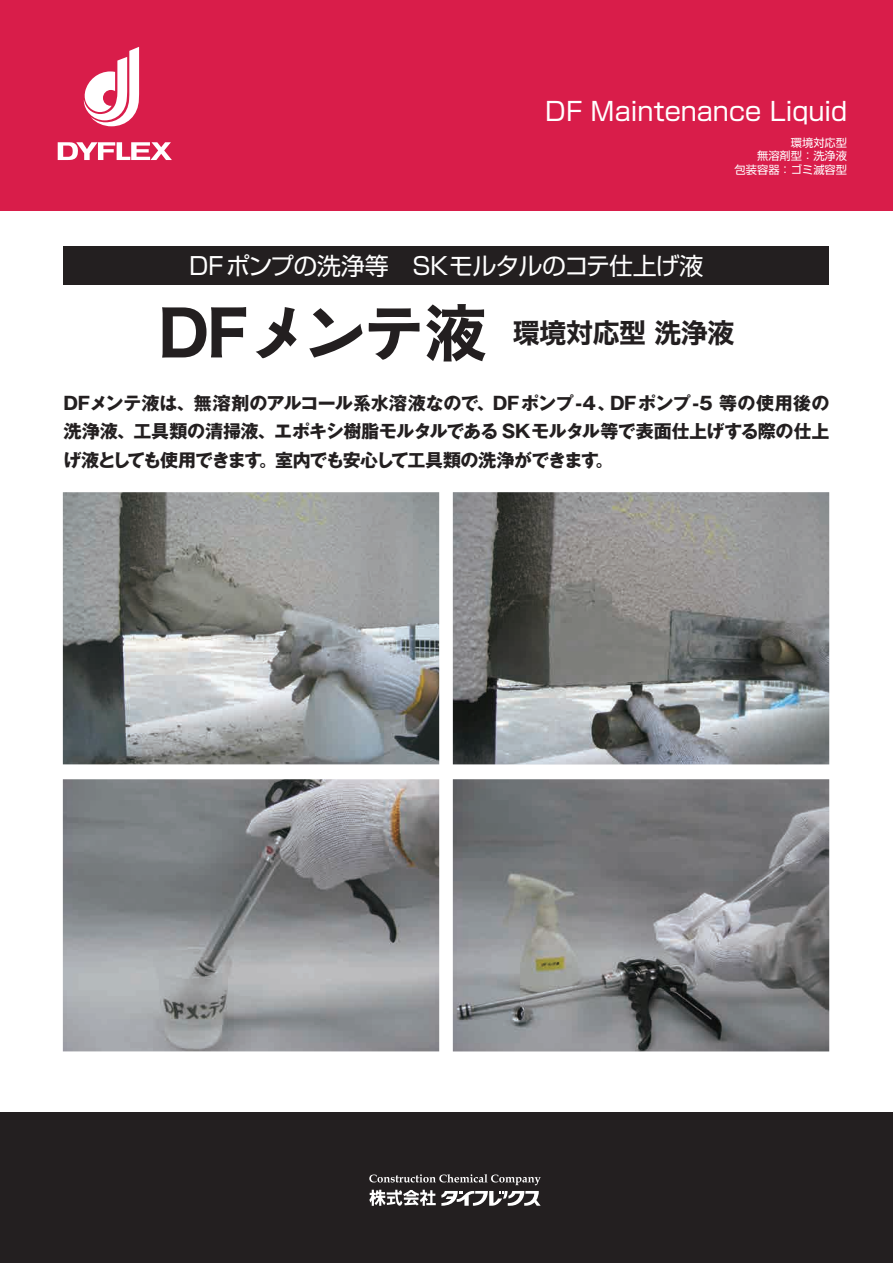
<style>
.page{position:relative;width:893px;height:1263px;background:#fff}
.page>*{position:absolute;margin:0;border:0;box-sizing:border-box;transform-origin:0 0}
.t1{font:61.5px "Hira Sans Old Std W7";letter-spacing:-.035em;color:#231f20}
.t2{font:27px "Hira Sans Old Std W7";letter-spacing:-.02em;color:#231f20}
.t3{font:25.5px "Shin Go Pro";color:#fff}
.t4{font:24px "Shin Go Pro";letter-spacing:-.025em;color:#fff}
.t5{font:700 18px/28.5px "Gothic MB101 Pro";letter-spacing:-.055em;color:#231f20;text-align:justify}
.t6{font:11.25px/13.8px "Shin Go Pro";color:#fff;text-align:right}
</style>
<div class="page">
<div style="left:0;top:0;width:893px;height:210px;background:#d91d4a"></div>
<div style="left:0;top:1112px;width:893px;height:151px;background:#231f20"></div>
<svg style="left:369px;top:1174px;width:172px;height:32px"></svg>
<svg style="left:58px;top:142px;width:114px;height:18px"></svg>
<svg style="left:84px;top:47px;width:55px;height:79px"></svg>
<div style="left:64px;top:247px;width:765px;height:38px;background:#231f20"></div>
<img style="left:63px;top:779px;width:376px;height:272px">
<img style="left:453px;top:779px;width:376px;height:272px">
<img style="left:63px;top:492px;width:376px;height:272px">
<img style="left:453px;top:492px;width:376px;height:272px">
<h3 class="t3" style="left:545px;top:90px;width:303px">DF Maintenance Liquid</h3>
<p class="t6" style="left:735px;top:134px;width:114px">環境対応型<br>無溶剤型：洗浄液<br>包装容器：ゴミ滅容型</p>
<h3 class="t4" style="left:189px;top:246px;width:516px">DFポンプの洗浄等　SKモルタルのコテ仕上げ液</h3>
<h1 class="t1" style="left:158px;top:285px;width:330px">DFメンテ液</h1>
<h2 class="t2" style="left:486px;top:312px;width:250px">　環境対応型 洗浄液</h2>
<p class="t5" style="left:63px;top:386px;width:767px">DFメンテ液は、無溶剤のアルコール系水溶液なので、DFポンプ-4、DFポンプ-5 等の使用後の洗浄液、工具類の清掃液、エポキシ樹脂モルタルである SKモルタル等で表面仕上げする際の仕上げ液としても使用できます。室内でも安心して工具類の洗浄ができます。</p>
</div>
